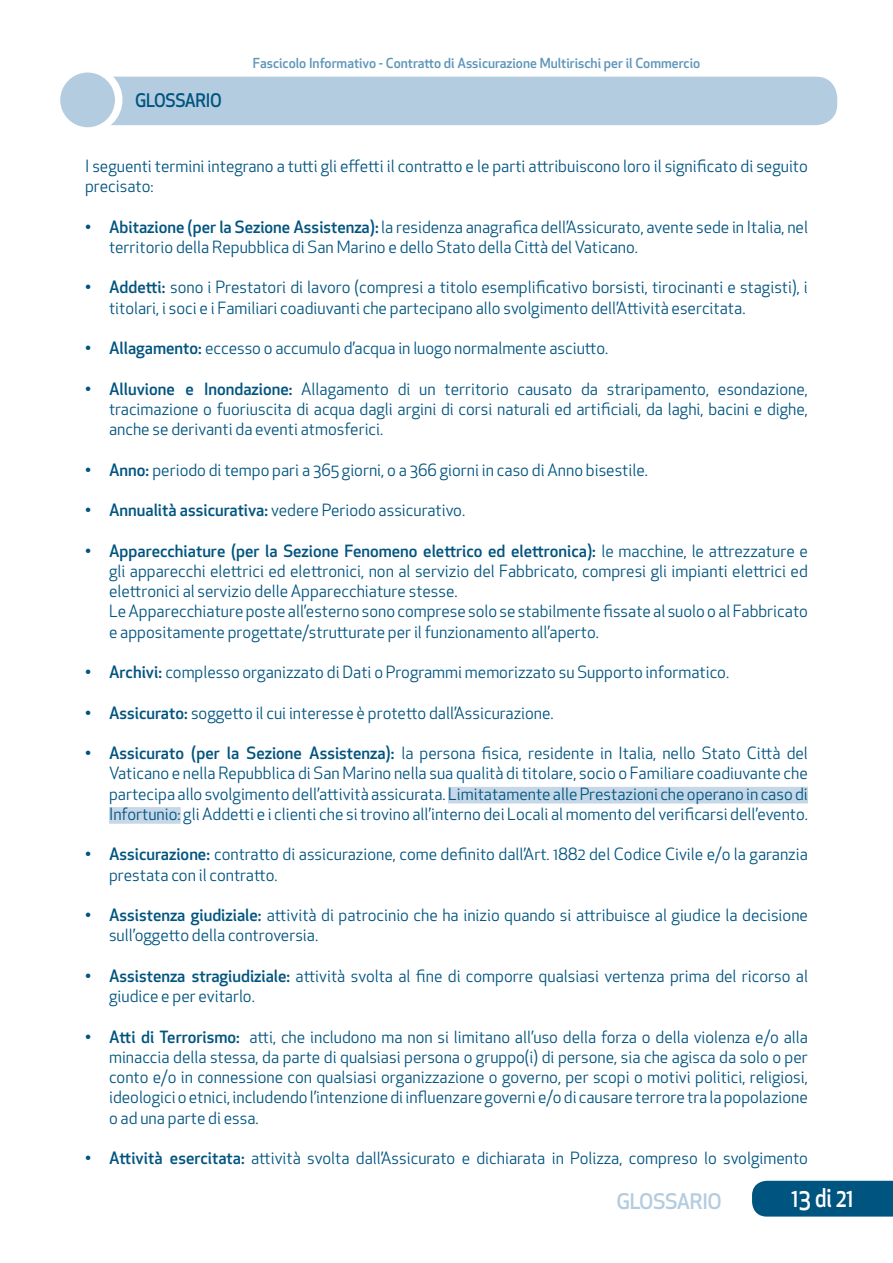
<style>
.page{position:relative;width:893px;height:1263px;background:#fff}
.page>*{position:absolute;margin:0;border:0;box-sizing:border-box;transform-origin:0 0}
.t1{font:500 25.2px "Apex New";color:#fff;scale:.83 1}
.t2{font:500 21px "Apex New";letter-spacing:-.02em;color:#b4ccdf}
.t3{font:500 18.3px "Apex New";letter-spacing:-.02em;color:#005480;scale:.94 1}
.t4{font:16.5px/20.2px "Apex New";color:#005480}
.t5{font:500 13.5px "Apex New";color:#5d95b8}
.s1{font-weight:500}
</style>
<div class="page">
<div style="left:752px;top:1181px;width:141px;height:35px;background:#005480"></div>
<div style="left:448px;top:787px;width:360px;height:16px;background:#c6d8e7"></div>
<div style="left:109px;top:807px;width:72px;height:17px;background:#c6d8e7"></div>
<div style="left:70px;top:77px;width:767px;height:48px;background:#b4ccdf;border-radius:21px"></div>
<div style="left:56px;top:66px;width:66px;height:67px;background:#fff;border-radius:50%"></div>
<div style="left:60px;top:73px;width:55px;height:54px;background:#b4ccdf;border-radius:50%"></div>
<p class="t3" style="left:135px;top:88px;width:94px">GLOSSARIO</p>
<p class="t5" style="left:253px;top:54px;width:449px">Fascicolo Informativo - Contratto di Assicurazione Multirischi per il Commercio</p>
<p class="t4" style="left:85px;top:156px;width:724px">I seguenti termini integrano a tutti gli effetti il contratto e le parti attribuiscono loro il significato di seguito precisato:</p>
<p class="t4" style="left:109px;top:216px;width:700px;text-indent:-24px">• <span class="s1">Abitazione (per la Sezione Assistenza):</span> la residenza anagrafica dell’Assicurato, avente sede in Italia, nel territorio della Repubblica di San Marino e dello Stato della Città del Vaticano.</p>
<p class="t4" style="left:109px;top:277px;width:700px;text-indent:-24px">• <span class="s1">Addetti:</span> sono i Prestatori di lavoro (compresi a titolo esemplificativo borsisti, tirocinanti e stagisti), i titolari, i soci e i Familiari coadiuvanti che partecipano allo svolgimento dell’Attività esercitata.</p>
<p class="t4" style="left:85px;top:338px;width:525px">• <span class="s1">Allagamento:</span> eccesso o accumulo d’acqua in luogo normalmente asciutto.</p>
<p class="t4" style="left:109px;top:378px;width:700px;text-align:justify;text-indent:-24px">• <span class="s1">Alluvione e Inondazione:</span> Allagamento di un territorio causato da straripamento, esondazione, tracimazione o fuoriuscita di acqua dagli argini di corsi naturali ed artificiali, da laghi, bacini e dighe, anche se derivanti da eventi atmosferici.</p>
<p class="t4" style="left:85px;top:459px;width:564px">• <span class="s1">Anno:</span> periodo di tempo pari a 365 giorni, o a 366 giorni in caso di Anno bisestile.</p>
<p class="t4" style="left:85px;top:500px;width:382px">• <span class="s1">Annualità assicurativa:</span> vedere Periodo assicurativo.</p>
<p class="t4" style="left:109px;top:540px;width:700px;text-indent:-24px">• <span class="s1">Apparecchiature (per la Sezione Fenomeno elettrico ed elettronica):</span> le macchine, le attrezzature e gli apparecchi elettrici ed elettronici, non al servizio del Fabbricato, compresi gli impianti elettrici ed elettronici al servizio delle Apparecchiature stesse.<br>Le Apparecchiature poste all’esterno sono comprese solo se stabilmente fissate al suolo o al Fabbricato e appositamente progettate/strutturate per il funzionamento all’aperto.</p>
<p class="t4" style="left:85px;top:662px;width:646px">• <span class="s1">Archivi:</span> complesso organizzato di Dati o Programmi memorizzato su Supporto informatico.</p>
<p class="t4" style="left:85px;top:702px;width:470px">• <span class="s1">Assicurato:</span> soggetto il cui interesse è protetto dall’Assicurazione.</p>
<p class="t4" style="left:109px;top:743px;width:700px;text-align:justify;text-indent:-24px">• <span class="s1">Assicurato (per la Sezione Assistenza):</span> la persona fisica, residente in Italia, nello Stato Città del Vaticano e nella Repubblica di San Marino nella sua qualità di titolare, socio o Familiare coadiuvante che partecipa allo svolgimento dell’attività assicurata. Limitatamente alle Prestazioni che operano in caso di Infortunio: gli Addetti e i clienti che si trovino all’interno dei Locali al momento del verificarsi dell’evento.</p>
<p class="t4" style="left:109px;top:844px;width:700px;text-indent:-24px">• <span class="s1">Assicurazione:</span> contratto di assicurazione, come definito dall’Art. 1882 del Codice Civile e/o la garanzia prestata con il contratto.</p>
<p class="t4" style="left:109px;top:905px;width:700px;text-indent:-24px">• <span class="s1">Assistenza giudiziale:</span> attività di patrocinio che ha inizio quando si attribuisce al giudice la decisione sull’oggetto della controversia.</p>
<p class="t4" style="left:109px;top:966px;width:700px;text-indent:-24px">• <span class="s1">Assistenza stragiudiziale:</span> attività svolta al fine di comporre qualsiasi vertenza prima del ricorso al giudice e per evitarlo.</p>
<p class="t4" style="left:109px;top:1027px;width:700px;text-align:justify;text-indent:-24px">• <span class="s1">Atti di Terrorismo:</span> atti, che includono ma non si limitano all’uso della forza o della violenza e/o alla minaccia della stessa, da parte di qualsiasi persona o gruppo(i) di persone, sia che agisca da solo o per conto e/o in connessione con qualsiasi organizzazione o governo, per scopi o motivi politici, religiosi, ideologici o etnici, includendo l’intenzione di influenzare governi e/o di causare terrore tra la popolazione o ad una parte di essa.</p>
<p class="t4" style="left:85px;top:1148px;width:724px">• <span class="s1">Attività esercitata:</span> attività svolta dall’Assicurato e dichiarata in Polizza, compreso lo svolgimento</p>
<p class="t2" style="left:616px;top:1187px;width:107px">GLOSSARIO</p>
<h1 class="t1" style="left:792px;top:1181px;width:77px">13 di 21</h1>
</div>
